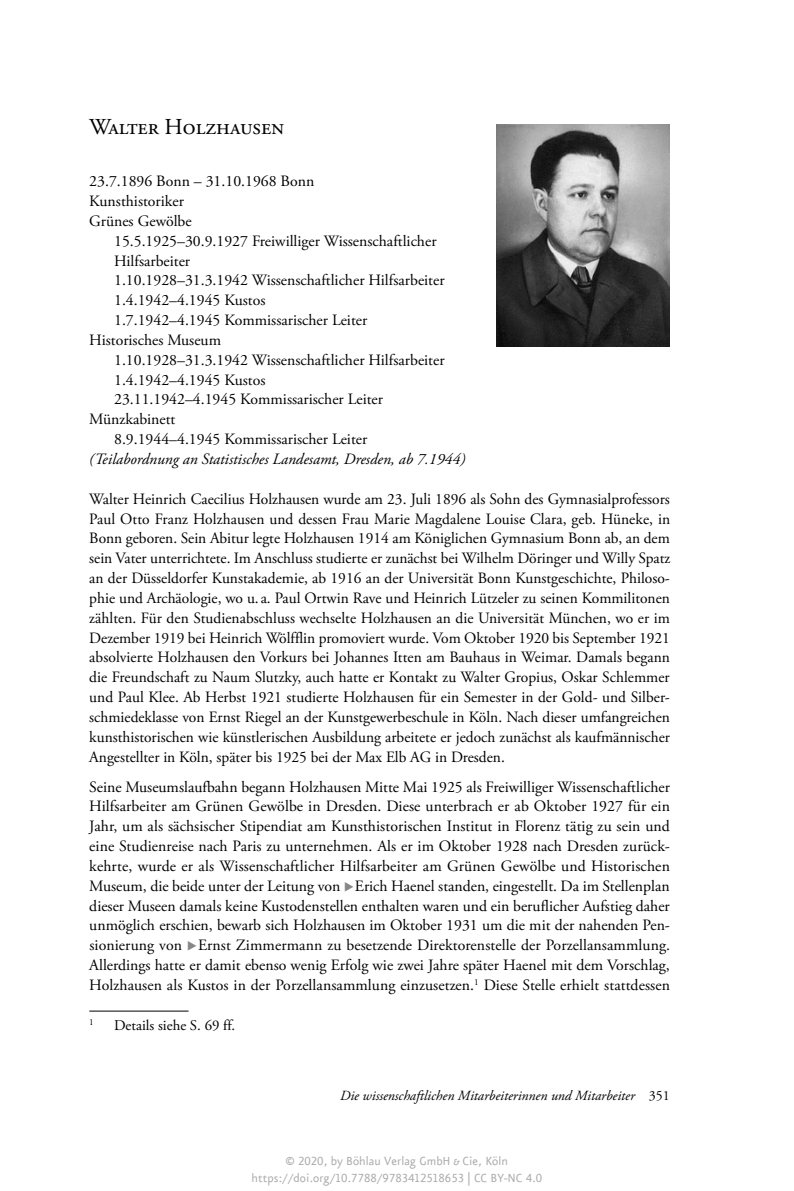
<style>
.page{position:relative;width:794px;height:1191px;background:#fff}
.page>*{position:absolute;margin:0;border:0;box-sizing:border-box;transform-origin:0 0}
.t1{font:22.75px "Adobe Garamond Pro";color:#000}
.t2{font:15.75px/19.8px "Adobe Garamond Pro";color:#000;text-align:justify}
.t3{font:italic 15.75px "Adobe Garamond Pro";color:#000}
.t4{font:14.88px "Adobe Garamond Pro";color:#000}
.t5{font:14px/16.8px "VR Eureka Sans";color:#ababab;text-align:center}
.t6{font:italic 14px "Adobe Garamond Pro";color:#000}
.t7{font:9.1px "Adobe Garamond Pro";color:#000}
.s1{color:#878786}
.s2{font-style:normal}
</style>
<div class="page">
<hr style="left:89px;top:1010px;width:100px;height:1px;background:#000">
<img style="left:496px;top:124px;width:174px;height:222px">
<h1 class="t1" style="left:89px;top:113px;width:197px">Walter Holzhausen</h1>
<p class="t2" style="left:89px;top:172px;width:226px;text-align:left">23.7.1896 Bonn – 31.10.1968 Bonn<br>Kunsthistoriker<br>Grünes Gewölbe</p>
<p class="t2" style="left:114px;top:231px;width:324px">15.5.1925–30.9.1927 Freiwilliger Wissenschaftlicher</p>
<p class="t2" style="left:114px;top:251px;width:78px">Hilfsarbeiter</p>
<p class="t2" style="left:114px;top:271px;width:332px">1.10.1928–31.3.1942 Wissenschaftlicher Hilfsarbeiter</p>
<p class="t2" style="left:114px;top:291px;width:153px">1.4.1942–4.1945 Kustos</p>
<p class="t2" style="left:114px;top:311px;width:255px">1.7.1942–4.1945 Kommissarischer Leiter</p>
<p class="t2" style="left:89px;top:330px;width:133px">Historisches Museum</p>
<p class="t2" style="left:114px;top:350px;width:332px">1.10.1928–31.3.1942 Wissenschaftlicher Hilfsarbeiter</p>
<p class="t2" style="left:114px;top:370px;width:153px">1.4.1942–4.1945 Kustos</p>
<p class="t2" style="left:114px;top:390px;width:270px">23.11.1942–4.1945 Kommissarischer Leiter</p>
<p class="t2" style="left:89px;top:410px;width:88px">Münzkabinett</p>
<p class="t2" style="left:114px;top:430px;width:255px">8.9.1944–4.1945 Kommissarischer Leiter</p>
<p class="t3" style="left:89px;top:449px;width:377px">(Teilabordnung an Statistisches Landesamt, Dresden, ab 7.1944)</p>
<p class="t2" style="left:89px;top:489px;width:582px">Walter Heinrich Caecilius Holzhausen wurde am 23. Juli 1896 als Sohn des Gymnasialprofessors Paul Otto Franz Holzhausen und dessen Frau Marie Magdalene Louise Clara, geb. Hüneke, in Bonn geboren. Sein Abitur legte Holzhausen 1914 am Königlichen Gymnasium Bonn ab, an dem sein Vater unterrichtete. Im Anschluss studierte er zunächst bei Wilhelm Döringer und Willy Spatz an der Düsseldorfer Kunstakademie, ab 1916 an der Universität Bonn Kunstgeschichte, Philoso&shy;phie und Archäologie, wo u. a. Paul Ortwin Rave und Heinrich Lützeler zu seinen Kommilitonen zählten. Für den Studienabschluss wechselte Holzhausen an die Universität München, wo er im Dezember 1919 bei Heinrich Wölfflin promoviert wurde. Vom Oktober 1920 bis September 1921 absolvierte Holzhausen den Vorkurs bei Johannes Itten am Bauhaus in Weimar. Damals begann die Freundschaft zu Naum Slutzky, auch hatte er Kontakt zu Walter Gropius, Oskar Schlemmer und Paul Klee. Ab Herbst 1921 studierte Holzhausen für ein Semester in der Gold- und Silber&shy;schmiedeklasse von Ernst Riegel an der Kunstgewerbeschule in Köln. Nach dieser umfangreichen kunsthistorischen wie künstlerischen Ausbildung arbeitete er jedoch zunächst als kaufmännischer Angestellter in Köln, später bis 1925 bei der Max Elb AG in Dresden.</p>
<p class="t2" style="left:89px;top:777px;width:582px">Seine Museumslaufbahn begann Holzhausen Mitte Mai 1925 als Freiwilliger Wissenschaftlicher Hilfsarbeiter am Grünen Gewölbe in Dresden. Diese unterbrach er ab Oktober 1927 für ein Jahr, um als sächsischer Stipendiat am Kunsthistorischen Institut in Florenz tätig zu sein und eine Studienreise nach Paris zu unternehmen. Als er im Oktober 1928 nach Dresden zurück&shy;kehrte, wurde er als Wissenschaftlicher Hilfsarbeiter am Grünen Gewölbe und Historischen Museum, die beide unter der Leitung von <span class="s1">▶</span>Erich Haenel standen, eingestellt. Da im Stellenplan dieser Museen damals keine Kustodenstellen enthalten waren und ein beruflicher Aufstieg daher unmöglich erschien, bewarb sich Holzhausen im Oktober 1931 um die mit der nahenden Pen&shy;sionierung von <span class="s1">▶</span>Ernst Zimmermann zu besetzende Direktorenstelle der Porzellansammlung.<br>Allerdings hatte er damit ebenso wenig Erfolg wie zwei Jahre später Haenel mit dem Vorschlag, Holzhausen als Kustos in der Porzellansammlung einzusetzen.<sup>1</sup> Diese Stelle erhielt stattdessen</p>
<p class="t7" style="left:89px;top:1016px;width:6px">1</p>
<p class="t4" style="left:114px;top:1016px;width:123px">Details siehe S. 69 ff.</p>
<p class="t6" style="left:340px;top:1087px;width:331px">Die wissenschaftlichen Mitarbeiterinnen und Mitarbeiter <span class="s2">351</span></p>
<p class="t5" style="left:252px;top:1153px;width:292px">© 2020, by Böhlau Verlag GmbH &amp; Cie, Köln https://doi.org/10.7788/9783412518653 | CC BY-NC 4.0</p>
</div>
